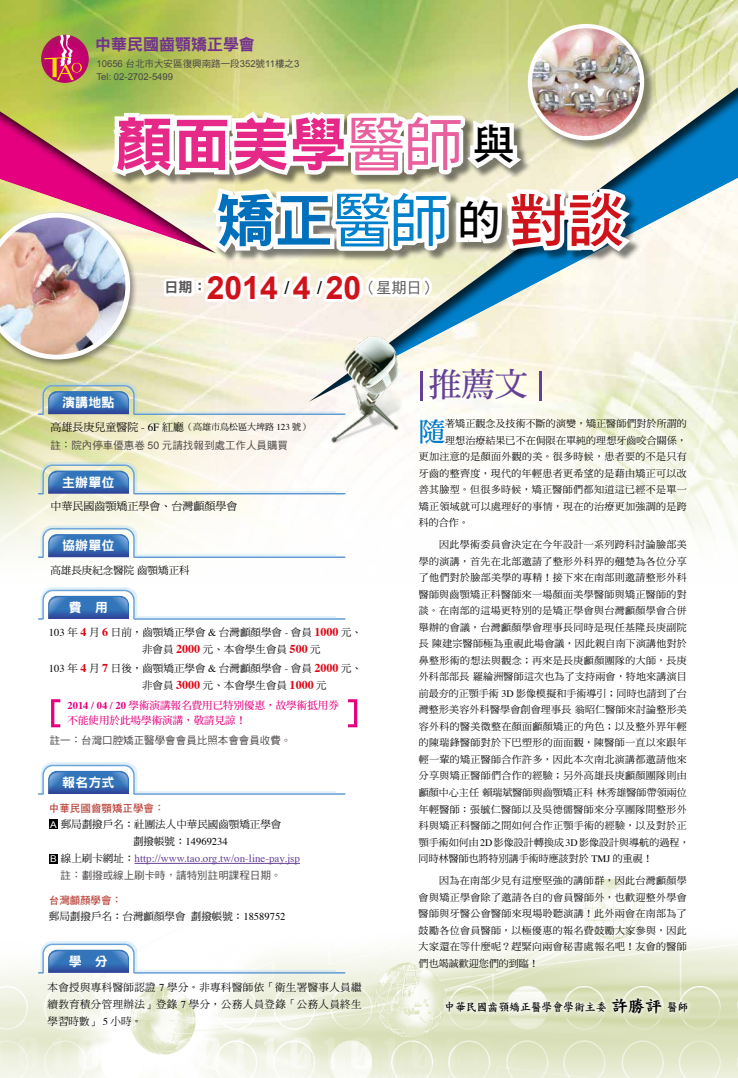
<style>
.page{position:relative;width:738px;height:1078px;background:#fff}
.page>*{position:absolute;margin:0;border:0;box-sizing:border-box;transform-origin:0 0}
.t1{font:58px/75.9px "DF Hei Std W9";color:#e62989}
.t2{font:33px "DF Ming Std W7";color:#654196}
.t3{font:700 32px "Arial";color:#d0121b}
.t4{font:26.5px "DF Ming Std W7";color:#007bc7}
.t5{font:16px "DF Hei Std W9";color:#72318e}
.t6{font:14px "DF Hei Std W9";color:#595757}
.t7{font:13px "DF Hei Std W9";color:#fff}
.t8{font:11.5px "DF Kai Shu Std W7";color:#000;scale:.94 1}
.t9{font:11px "Times";color:#654196}
.t10{font:11px "DF Ming Std W5";color:#000}
.t11{font:10.5px/17px "DF Ming Std W5";color:#000}
.t12{font:10.5px "DF Hei Std W5";color:#4c4948}
.t13{font:10.5px/15px "DF Ming Std W7";color:#e4007f}
.t14{font:10.5px "DF Hei Std W7";color:#bb443c}
.t15{font:10.5px "Times";color:#000}
.t16{font:10px/16.5px "DF Ming Std W5";letter-spacing:.035em;color:#000}
.t17{font:10px "DF Ming Std W5";letter-spacing:.005em;color:#000}
.t18{font:9.5px "DF Hei Std W5";color:#494645}
.t19{font:9.5px "Arial";color:#494645}
.t20{font:9px "DF Ming Std W5";color:#000}
.s1{font-family:"Arial"}
.s2{font-family:"DF Hei Std W5";color:#ea609e}
.s3{font-family:"DF Hei Std W7";font-size:42.7px;color:#000}
.s4{color:#006fbc}
.s5{font-family:"DF Hei Std W5";color:#0081cc}
.s6{font-family:"DF Hei Std W7";color:#d0121b}
.s7{font-size:11px}
.s8{font-family:"Times";font-size:11px}
.s9{font-family:"Times"}
.s10{font-family:"Times";font-weight:700;font-size:12px;color:#db0a17}
.s11{font-family:"Times";font-weight:700}
.s12{font-family:"Arial";font-size:9.3px;color:#fff}
.s13{font-family:"DF Ming Std W5"}
.s14{font-family:"DF Ming Std W5";font-size:10.5px;color:#000}
.s15{font-family:"DF Kai Shu Std W9";font-size:17px}
</style>
<div class="page">
<img style="left:0;top:879px;width:737px;height:198px">
<img style="left:0;top:0;width:737px;height:558px">
<svg style="left:41px;top:35px;width:48px;height:48px"></svg>
<svg style="left:44px;top:35px;width:38px;height:45px;background:#cb446a"></svg>
<div style="left:529px;top:25px;width:127px;height:128px;background:#000;opacity:.42"></div>
<img style="left:529px;top:26px;width:112px;height:112px;border-radius:56px">
<div style="left:306px;top:45px;width:431px;height:358px;background:#000;opacity:.75"></div>
<div style="left:0;top:93px;width:218px;height:162px;background:#000;opacity:.75"></div>
<div style="left:0;top:210px;width:138px;height:158px;background:#000;opacity:.42"></div>
<hr style="left:539px;top:371px;width:3px;height:29px;background:#654196">
<hr style="left:420px;top:371px;width:2px;height:29px;background:#654196">
<div style="left:440px;top:992px;width:252px;height:26px;background:#fff;opacity:.75"></div>
<svg style="left:38px;top:382px;width:290px;height:33px;background:#c1cdca"></svg>
<hr style="left:133px;top:493px;width:212px;height:1px;background:#5994cf">
<svg style="left:38px;top:462px;width:298px;height:32px"></svg>
<hr style="left:133px;top:556px;width:212px;height:2px;background:#5994cf">
<svg style="left:38px;top:525px;width:298px;height:33px"></svg>
<hr style="left:133px;top:971px;width:212px;height:2px;background:#5994cf">
<svg style="left:38px;top:940px;width:298px;height:33px"></svg>
<hr style="left:133px;top:618px;width:212px;height:1px;background:#5994cf">
<svg style="left:38px;top:587px;width:298px;height:32px"></svg>
<svg style="left:51px;top:699px;width:9px;height:28px"></svg>
<svg style="left:348px;top:699px;width:9px;height:28px"></svg>
<img style="left:0;top:102px;width:638px;height:257px">
<img style="left:328px;top:329px;width:91px;height:116px">
<hr style="left:134px;top:862px;width:166px;height:1px;background:#654196">
<div style="left:49px;top:819px;width:9px;height:9px;background:#000"></div>
<div style="left:49px;top:853px;width:9px;height:10px;background:#000"></div>
<hr style="left:133px;top:793px;width:212px;height:1px;background:#5994cf">
<svg style="left:38px;top:762px;width:298px;height:32px"></svg>
<h3 class="t5" style="left:95px;top:36px;width:161px">中華民國齒顎矯正學會</h3>
<p class="t18" style="left:96px;top:58px;width:204px"><span class="s1">10656</span> 台北市大安區復興南路一段<span class="s1">352</span>號<span class="s1">11</span>樓之<span class="s1">3</span></p>
<p class="t19" style="left:96px;top:70px;width:78px">Tel: 02-2702-5499</p>
<h1 class="t1" style="left:216px;top:105px;width:409px;text-indent:-102px">顏面美學<span class="s2">醫師</span><span class="s3">與<br></span><span class="s4">矯正</span><span class="s5">醫師</span><span class="s3">的</span><span class="s6">對談</span></h1>
<h3 class="t7" style="left:62px;top:395px;width:54px">演講地點</h3>
<h3 class="t6" style="left:164px;top:279px;width:43px">日期：</h3>
<h3 class="t3" style="left:206px;top:266px;width:231px">2014 <sup>/</sup>4 <sup>/</sup>20<sup>（星期日）</sup></h3>
<h2 class="t2" style="left:428px;top:366px;width:100px">推薦文</h2>
<p class="t20" style="left:50px;top:422px;width:261px"><span class="s7">高雄長庚兒童醫院</span> <span class="s8">- 6F</span> <span class="s7">紅廳</span>（高雄市鳥松區大埤路 <span class="s9">123</span> 號）</p>
<p class="t12" style="left:50px;top:439px;width:239px">註：院內停車優惠卷 <span class="s1">50</span> 元請找報到處工作人員購買</p>
<h3 class="t7" style="left:62px;top:475px;width:54px">主辦單位</h3>
<p class="t10" style="left:50px;top:500px;width:189px">中華民國齒顎矯正學會、台灣顱顏學會</p>
<h3 class="t7" style="left:62px;top:538px;width:54px">協辦單位</h3>
<p class="t11" style="left:50px;top:561px;width:141px">高雄長庚紀念醫院齒顎矯正科</p>
<h3 class="t7" style="left:69px;top:600px;width:40px">費 用</h3>
<p class="t11" style="left:142px;top:623px;width:221px;text-indent:-93px"><span class="s9">103</span> 年 <span class="s10">4</span> 月 <span class="s10">6</span> 日前，齒顎矯正學會 <span class="s9">&amp;</span> 台灣顱顏學會 <span class="s9">-</span> 會員 <span class="s10">1000</span> 元、非會員 <span class="s10">2000</span> 元、本會學生會員 <span class="s10">500</span> 元</p>
<p class="t11" style="left:142px;top:659px;width:221px;text-indent:-93px"><span class="s9">103</span> 年 <span class="s10">4</span> 月 <span class="s10">7</span> 日後，齒顎矯正學會 <span class="s9">&amp;</span> 台灣顱顏學會 <span class="s9">-</span> 會員 <span class="s10">2000</span> 元、非會員 <span class="s10">3000</span> 元、本會學生會員 <span class="s10">1000</span> 元</p>
<p class="t13" style="left:67px;top:697px;width:272px"><span class="s11">2014 / 04 / 20</span> 學術演講報名費用已特別優惠，故學術抵用券不能使用於此場學術演講，敬請見諒！</p>
<p class="t12" style="left:50px;top:734px;width:243px">註一：台灣口腔矯正醫學會會員比照本會會員收費。</p>
<h3 class="t7" style="left:62px;top:775px;width:54px">報名方式</h3>
<p class="t14" style="left:49px;top:802px;width:117px">中華民國齒顎矯正學會：</p>
<p class="t11" style="left:50px;top:815px;width:233px"><span class="s12">A</span> 郵局劃撥戶名：社團法人中華民國齒顎矯正學會</p>
<p class="t15" style="left:133px;top:831px;width:96px"><span class="s13">劃撥帳號：</span>14969234</p>
<p class="t9" style="left:50px;top:848px;width:251px"><span class="s12">B</span> <span class="s14">線上刷卡網址：</span>http://www.tao.org.tw/on-line-pay.jsp</p>
<p class="t12" style="left:61px;top:869px;width:222px">註：劃撥或線上刷卡時，請特別註明課程日期。</p>
<p class="t14" style="left:49px;top:894px;width:74px">台灣顱顏學會：</p>
<p class="t11" style="left:49px;top:907px;width:238px">郵局劃撥戶名：台灣顱顏學會 劃撥帳號：<span class="s9">18589752</span></p>
<h3 class="t7" style="left:69px;top:954px;width:40px">學 分</h3>
<p class="t11" style="left:47px;top:978px;width:315px;text-align:justify">本會授與專科醫師認證 <span class="s9">7</span> 學分。非專科醫師依「衛生署醫事人員繼續教育積分管理辦法」登錄 <span class="s9">7</span> 學分，公務人員登錄「公務人員終生學習時數」 <span class="s9">5</span> 小時。</p>
<h3 class="t4" style="left:418px;top:417px;width:28px">隨</h3>
<p class="t17" style="left:445px;top:418px;width:243px">著矯正觀念及技術不斷的演變，矯正醫師們對於所謂的</p>
<p class="t17" style="left:445px;top:434px;width:243px">理想治療結果已不在侷限在單純的理想牙齒咬合關係，</p>
<p class="t16" style="left:418px;top:448px;width:269px">更加注意的是顏面外觀的美。很多時候，患者要的不是只有</p>
<p class="t16" style="left:418px;top:464px;width:269px">牙齒的整齊度，現代的年輕患者更希望的是藉由矯正可以改</p>
<p class="t16" style="left:418px;top:481px;width:269px">善其臉型。但很多時候，矯正醫師們都知道這已經不是單一</p>
<p class="t16" style="left:418px;top:497px;width:269px">矯正領域就可以處理好的事情，現在的治療更加強調的是跨</p>
<p class="t16" style="left:418px;top:514px;width:51px">科的合作。</p>
<p class="t16" style="left:418px;top:536px;width:272px">　　因此學術委員會決定在今年設計一系列跨科討論臉部美學的演講，首先在北部邀請了整形外科界的翹楚為各位分享了他們對於臉部美學的專精！接下來在南部則邀請整形外科醫師與齒顎矯正科醫師來一場顏面美學醫師與矯正醫師的對談。在南部的這場更特別的是矯正學會與台灣顱顏學會合併舉辦的會議，台灣顱顏學會理事長同時是現任基隆長庚副院長陳建宗醫師極為重視此場會議，因此親自南下演講他對於鼻整形術的想法與觀念；再來是長庚顱顏團隊的大師，長庚外科部部長羅綸洲醫師這次也為了支持兩會，特地來講演目前最夯的正顎手術 <span class="s9">3D</span> 影像模擬和手術導引；同時也請到了台灣整形美容外科醫學會創會理事長翁昭仁醫師來討論整形美容外科的醫美微整在顏面顱顏矯正的角色；以及整外界年輕的陳瑞鋒醫師對於下巴塑形的面面觀，陳醫師一直以來跟年輕一輩的矯正醫師合作許多，因此本次南北演講都邀請他來分享與矯正醫師們合作的經驗；另外高雄長庚顱顏團隊則由顱顏中心主任賴瑞斌醫師與齒顎矯正科林秀雄醫師帶領兩位年輕醫師：張毓仁醫師以及吳德儒醫師來分享團隊間整形外科與矯正科醫師之間如何合作正顎手術的經驗，以及對於正顎手術如何由<span class="s9">2D</span>影像設計轉換成<span class="s9">3D</span>影像設計與導航的過程，同時林醫師也將特別講手術時應該對於 <span class="s9">TMJ</span> 的重視！</p>
<p class="t16" style="left:418px;top:872px;width:269px;text-align:justify">　　因為在南部少見有這麼堅強的講師群，因此台灣顱顏學會與矯正學會除了邀請各自的會員醫師外，也歡迎整外學會醫師與牙醫公會醫師來現場聆聽演講！此外兩會在南部為了鼓勵各位會員醫師，以極優惠的報名費鼓勵大家參與，因此大家還在等什麼呢？趕緊向兩會秘書處報名吧！友會的醫師們也竭誠歡迎您們的到臨！</p>
<p class="t8" style="left:444px;top:1000px;width:261px">中華民國齒顎矯正醫學會學術主委<span class="s15">許勝評</span>醫師</p>
</div>
